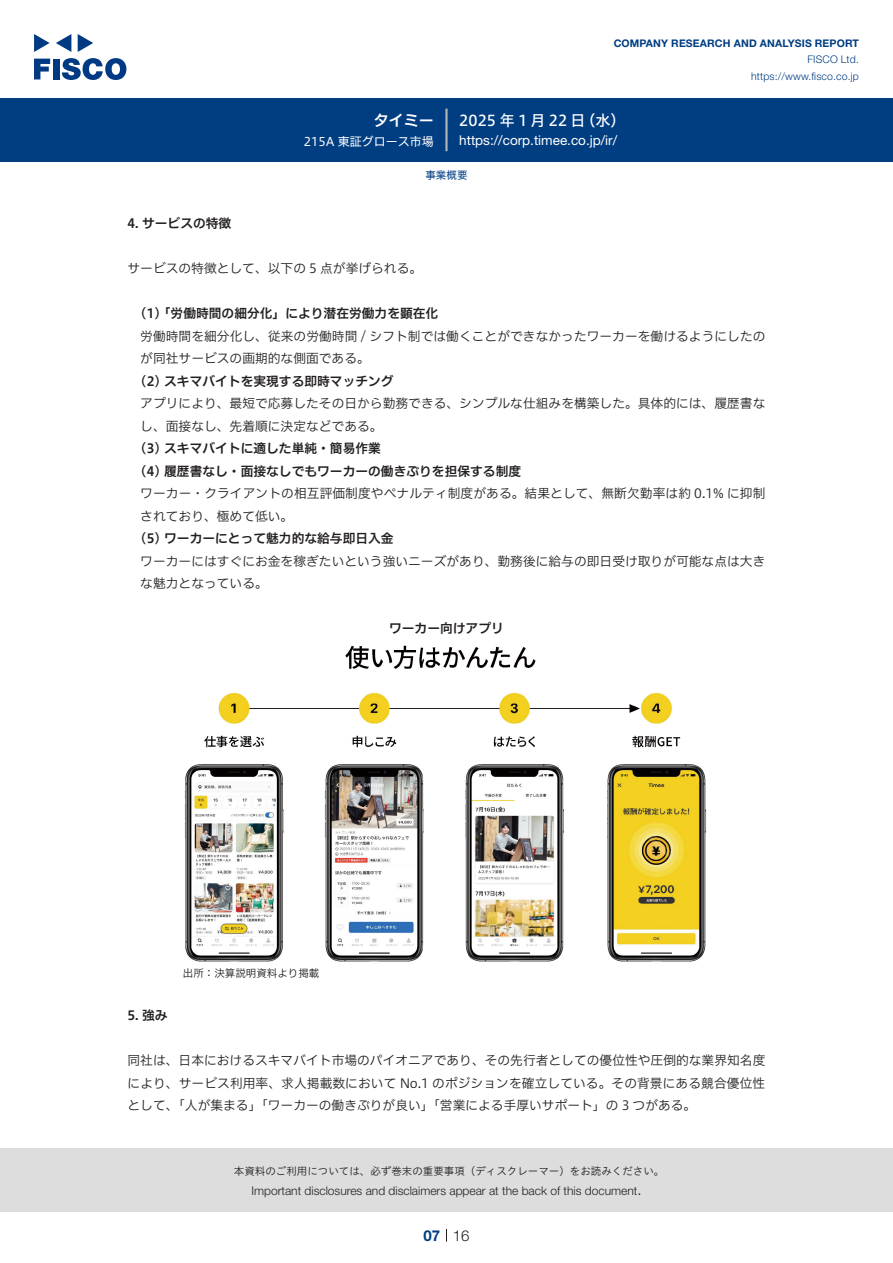
<style>
.page{position:relative;width:893px;height:1263px;background:#fff}
.page>*{position:absolute;margin:0;border:0;box-sizing:border-box;transform-origin:0 0}
.t1{font:15px "Hiragino UD Sans F Std N W5";letter-spacing:.195em;color:#fff}
.t2{font:15px "Hiragino UD Sans F Std N W6";color:#fff}
.t3{font:300 15px "Helvetica Neue LT Std";color:#231f20}
.t4{font:700 15px "Helvetica Neue LT Std";color:#003d81}
.t5{font:13.5px "Helvetica Neue LT Std";color:#fff}
.t6{font:12.75px/22.5px "Hiragino UD Sans F Std N W3";color:#231f20}
.t7{font:12.75px/22.5px "Hiragino UD Sans F Std N W6";color:#231f20}
.t8{font:300 12px "Helvetica Neue LT Std";color:#231f20}
.t9{font:12px "Hiragino UD Sans F Std N W4";color:#fff}
.t10{font:10.5px "Hiragino UD Sans Std W3";color:#231f20}
.t11{font:700 10.5px "Helvetica Neue LT Std";letter-spacing:.015em;color:#003d81}
.t12{font:300 10.5px/16.5px "Helvetica Neue LT Std";letter-spacing:.015em;color:#003d81;text-align:right}
.t13{font:10.5px "Hiragino UD Sans F Std N W3";color:#231f20}
.t14{font:10.5px "Hiragino UD Sans F Std N W4";color:#003d81}
</style>
<div class="page">
<div style="left:0;top:1148px;width:893px;height:64px;background:#ddd"></div>
<svg style="left:34px;top:59px;width:16px;height:20px"></svg>
<div style="left:53px;top:59px;width:6px;height:20px;background:#003a83"></div>
<svg style="left:62px;top:58px;width:64px;height:22px"></svg>
<svg style="left:34px;top:34px;width:16px;height:18px"></svg>
<svg style="left:78px;top:34px;width:15px;height:18px"></svg>
<svg style="left:56px;top:34px;width:15px;height:18px"></svg>
<div style="left:0;top:98px;width:893px;height:64px;background:#003d81"></div>
<hr style="left:445px;top:109px;width:3px;height:42px;background:#b5b5b6">
<svg style="left:446px;top:1229px;width:1px;height:13px"></svg>
<img style="left:184px;top:645px;width:523px;height:317px">
<p class="t2" style="left:374px;top:109px;width:62px">タイミー</p>
<p class="t9" style="left:304px;top:132px;width:131px">215A 東証グロース市場</p>
<p class="t11" style="left:614px;top:37px;width:247px">COMPANY RESEARCH AND ANALYSIS REPORT</p>
<p class="t12" style="left:751px;top:51px;width:109px">FISCO Ltd. https://www.fisco.co j p.</p>
<p class="t1" style="left:581px;top:109px;width:46px">（水(</p>
<p class="t1" style="left:459px;top:109px;width:128px">2025年1月22日</p>
<p class="t5" style="left:459px;top:132px;width:160px">https://corp.timee. c o j p. /i r/</p>
<p class="t14" style="left:425px;top:167px;width:43px">事業概要</p>
<p class="t7" style="left:128px;top:211px;width:105px">4. サービスの特徴</p>
<p class="t6" style="left:128px;top:256px;width:296px">サービスの特徴として、以下の 5 点が挙げられる。</p>
<p class="t7" style="left:140px;top:301px;width:300px">1( ) 「労働時間の細分化」により潜在労働力を顕在化</p>
<p class="t6" style="left:140px;top:324px;width:627px">労働時間を細分化し、従来の労働時間 / シフト制では働くことができなかったワーカーを働けるようにしたのが同社サービスの画期的な側面である。</p>
<p class="t7" style="left:140px;top:369px;width:255px">2( ) スキマバイトを実現する即時マッチング</p>
<p class="t6" style="left:140px;top:391px;width:627px">アプリにより、最短で応募したその日から勤務できる、シンプルな仕組みを構築した。具体的には、履歴書なし、面接なし、先着順に決定などである。</p>
<p class="t7" style="left:140px;top:436px;width:382px">3( ) スキマバイトに適した単純・簡易作業<br>4( ) 履歴書なし・面接なしでもワーカーの働きぶりを担保する制度</p>
<p class="t6" style="left:140px;top:481px;width:627px">ワーカー・クライアントの相互評価制度やペナルティ制度がある。結果として、無断欠勤率は約 0.1% に抑制されており、極めて低い。</p>
<p class="t7" style="left:140px;top:526px;width:255px">5( ) ワーカーにとって魅力的な給与即日入金</p>
<p class="t6" style="left:140px;top:549px;width:627px">ワーカーにはすぐにお金を稼ぎたいという強いニーズがあり、勤務後に給与の即日受け取りが可能な点は大きな魅力となっている。</p>
<p class="t7" style="left:389px;top:616px;width:116px">ワーカー向けアプリ</p>
<p class="t13" style="left:183px;top:965px;width:138px">出所：決算説明資料より掲載</p>
<p class="t7" style="left:128px;top:1004px;width:42px">5. 強み</p>
<p class="t6" style="left:128px;top:1049px;width:639px;text-align:justify">同社は、日本におけるスキマバイト市場のパイオニアであり、その先行者としての優位性や圧倒的な業界知名度により、サービス利用率、求人掲載数において No.1 のポジションを確立している。その背景にある競合優位性として、「人が集まる」「ワーカーの働きぶりが良い」「営業による手厚いサポート」の 3 つがある。</p>
<p class="t10" style="left:234px;top:1163px;width:432px">本資料のご利用については、必ず巻末の重要事項（ディスクレーマー）をお読みください。</p>
<p class="t3" style="left:637px;top:1180px;width:6px">.</p>
<p class="t8" style="left:251px;top:1183px;width:387px">Important disclosures and disclaimers appear at the back of this document</p>
<p class="t4" style="left:423px;top:1226px;width:18px">07</p>
<p class="t3" style="left:453px;top:1226px;width:18px">16</p>
</div>
